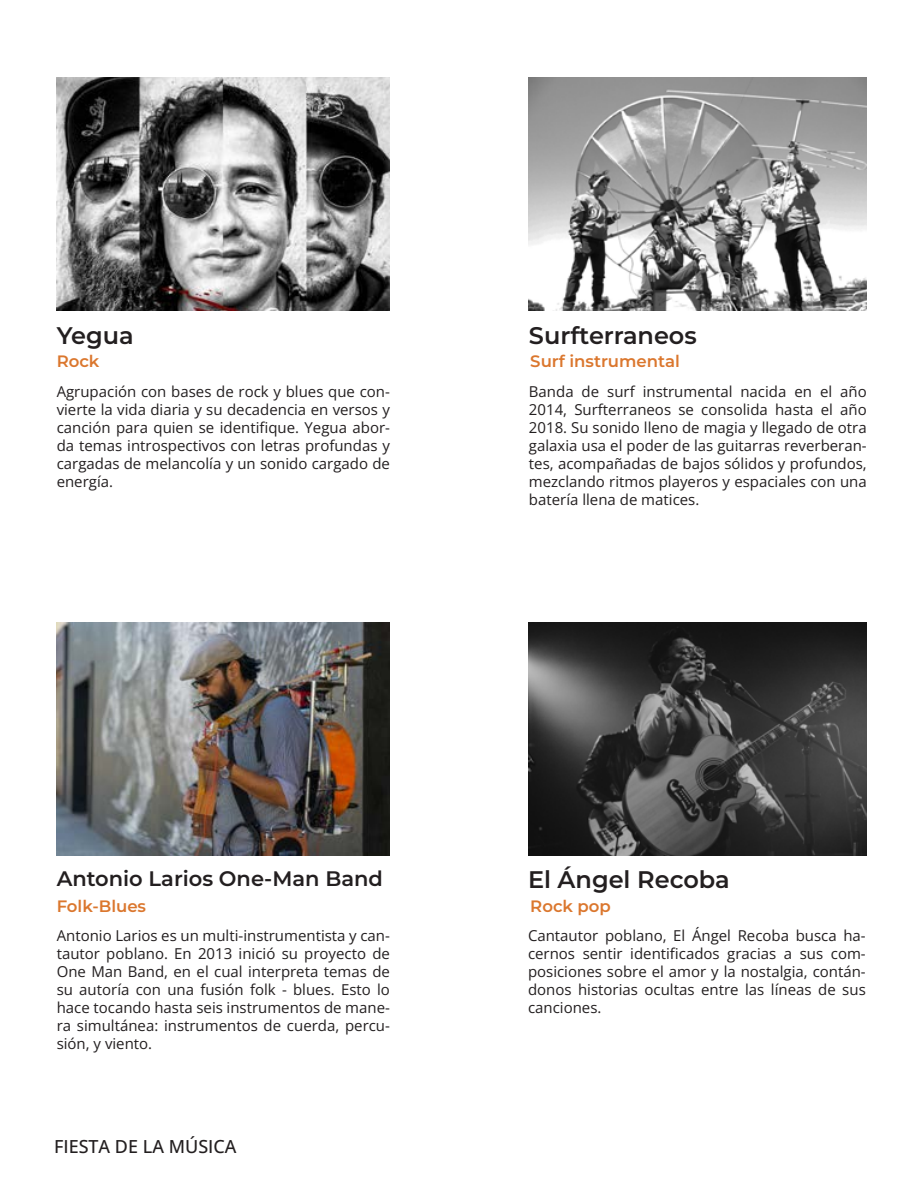
<style>
.page{position:relative;width:918px;height:1188px;background:#fff}
.page>*{position:absolute;margin:0;border:0;box-sizing:border-box;transform-origin:0 0}
.t1{font:600 24px "Montserrat";color:#231f20}
.t2{font:600 21px "Montserrat";color:#231f20}
.t3{font:500 18px "Open Sans";color:#231f20}
.Estilo_de_párrafo_1{font:600 16.5px "Montserrat";color:#db772e}
.t4{font:15px/18px "Open Sans";color:#231f20;text-align:justify}
</style>
<div class="page">
<img style="left:57px;top:77px;width:333px;height:234px">
<img style="left:57px;top:622px;width:333px;height:234px">
<img style="left:529px;top:77px;width:338px;height:234px">
<img style="left:529px;top:622px;width:338px;height:234px">
<p class="t1" style="left:57px;top:319px;width:78px">Yegua</p>
<p class="Estilo_de_párrafo_1" style="left:57px;top:350px;width:44px">Rock</p>
<p class="t4" style="left:57px;top:382px;width:335px">Agrupación con bases de rock y blues que con&shy;vierte la vida diaria y su decadencia en versos y canción para quien se identifique. Yegua abor&shy;da temas introspectivos con letras profundas y cargadas de melancolía y un sonido cargado de energía.</p>
<p class="t1" style="left:529px;top:319px;width:169px">Surfterraneos</p>
<p class="Estilo_de_párrafo_1" style="left:530px;top:350px;width:151px">Surf instrumental</p>
<p class="t4" style="left:529px;top:382px;width:339px">Banda de surf instrumental nacida en el año 2014, Surfterraneos se consolida hasta el año 2018. Su sonido lleno de magia y llegado de otra galaxia usa el poder de las guitarras reverberan&shy;tes, acompañadas de bajos sólidos y profundos, mezclando ritmos playeros y espaciales con una batería llena de matices.</p>
<p class="t2" style="left:57px;top:864px;width:328px">Antonio Larios One-Man Band</p>
<p class="t1" style="left:528px;top:864px;width:203px">El Ángel Recoba</p>
<p class="Estilo_de_párrafo_1" style="left:57px;top:895px;width:91px">Folk-Blues</p>
<p class="Estilo_de_párrafo_1" style="left:530px;top:895px;width:82px">Rock pop</p>
<p class="t4" style="left:57px;top:927px;width:335px">Antonio Larios es un multi-instrumentista y can&shy;tautor poblano. En 2013 inició su proyecto de One Man Band, en el cual interpreta temas de su autoría con una fusión folk - blues. Esto lo hace tocando hasta seis instrumentos de mane&shy;ra simultánea: instrumentos de cuerda, percu&shy;sión, y viento.</p>
<p class="t4" style="left:528px;top:927px;width:339px">Cantautor poblano, El Ángel Recoba busca ha&shy;cernos sentir identificados gracias a sus com&shy;posiciones sobre el amor y la nostalgia, contán&shy;donos historias ocultas entre las líneas de sus canciones.</p>
<p class="t3" style="left:54px;top:1134px;width:184px">FIESTA DE LA MÚSICA</p>
</div>
